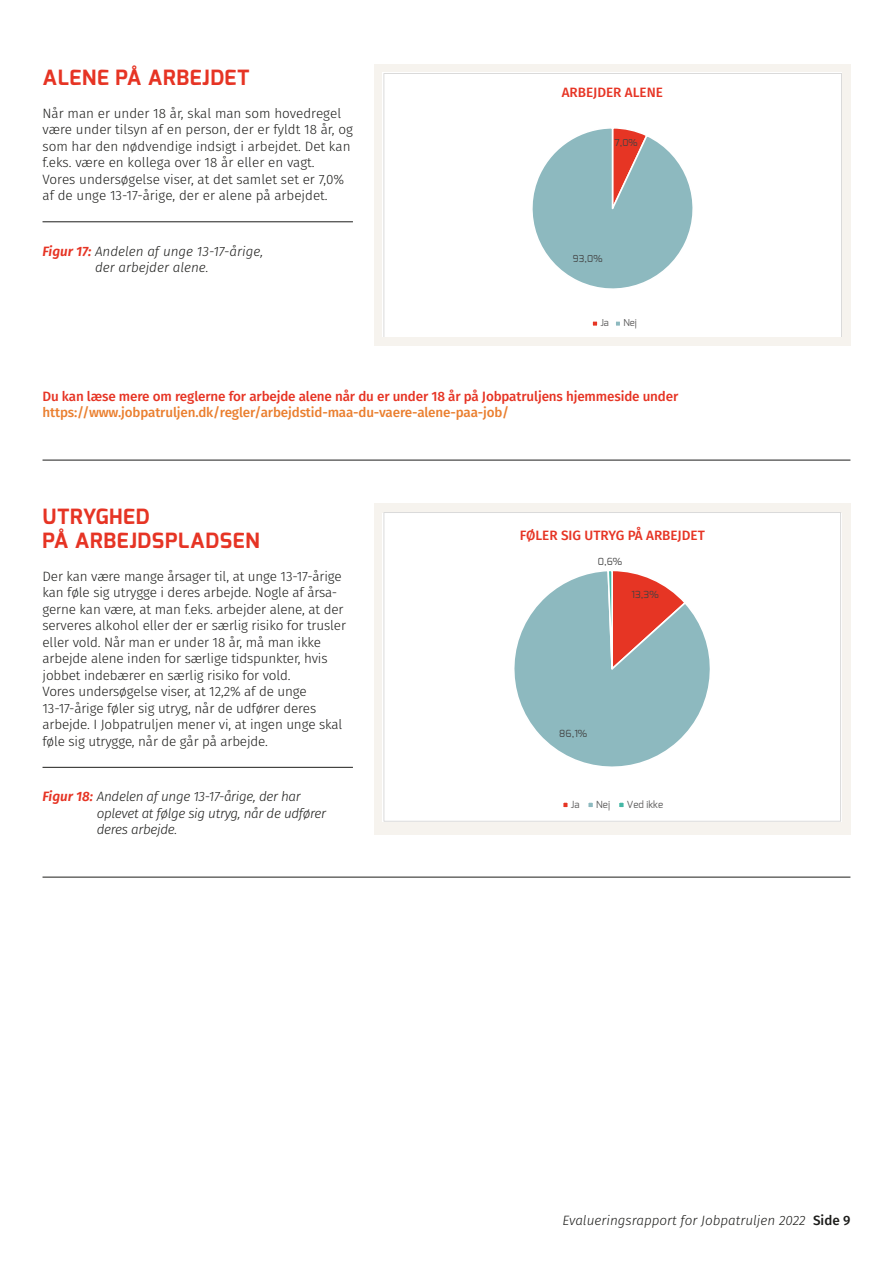
<style>
.page{position:relative;width:893px;height:1263px;background:#fff}
.page>*{position:absolute;margin:0;border:0;box-sizing:border-box;transform-origin:0 0}
.Mellemoverskrift_stø{font:700 21px/24px "Exo";letter-spacing:.03em;color:#e63424}
.Brød{font:300 13.5px/16.5px "Fira Sans";letter-spacing:-.01em;color:#1d1d1b}
.Brød-2{font:500 13.5px/16.5px "Fira Sans";letter-spacing:-.01em;color:#e63424}
.Brød-3{font:italic 300 13.5px/16.5px "Fira Sans";letter-spacing:-.01em;color:#1d1d1b}
.t1{font:9.75px "Exo";color:#414141}
.t2{font:9.75px "Exo";letter-spacing:.01em;color:#5b5a5a}
.t3{font:9.6px "Exo";color:#414141}
.t4{font:9.6px "Exo";color:#5b5a5a}
.s1{font-weight:600;color:#e63424}
.s2{color:#ea7f2f}
.s3{font-weight:500;font-style:normal}
</style>
<div class="page">
<div style="left:374px;top:503px;width:476px;height:331px;background:#f6f3ee"></div>
<div style="left:384px;top:513px;width:456px;height:308px;background:#fff"></div>
<svg style="left:514px;top:571px;width:196px;height:196px"></svg>
<svg style="left:606px;top:571px;width:81px;height:180px;background:#af9e9e"></svg>
<div style="left:562px;top:801px;width:7px;height:8px;border:2px solid #fff"></div>
<div style="left:587px;top:801px;width:7px;height:8px;border:2px solid #fff"></div>
<div style="left:618px;top:801px;width:7px;height:8px;border:2px solid #fff"></div>
<div style="left:383px;top:513px;width:458px;height:309px;border:1px solid #dadada"></div>
<hr style="left:43px;top:767px;width:310px;height:1px;background:#1d1d1b">
<hr style="left:43px;top:877px;width:807px;height:1px;background:#1d1d1b">
<hr style="left:43px;top:460px;width:807px;height:1px;background:#1d1d1b">
<hr style="left:43px;top:222px;width:310px;height:1px;background:#1d1d1b">
<div style="left:374px;top:64px;width:476px;height:282px;background:#f6f3ee"></div>
<svg style="left:383px;top:73px;width:459px;height:264px;background:#edf1f2"></svg>
<p class="Mellemoverskrift_stø" style="left:43px;top:65px;width:208px">ALENE PÅ ARBEJDET</p>
<p class="Brød" style="left:43px;top:105px;width:312px">Når man er under 18 år, skal man som hovedregel være under tilsyn af en person, der er fyldt 18 år, og som har den nødvendige indsigt i arbejdet. Det kan f.eks. være en kollega over 18 år eller en vagt.</p>
<p class="Brød" style="left:43px;top:171px;width:303px">Vores undersøgelse viser, at det samlet set er 7,0% af de unge 13-17-årige, der er alene på arbejdet.</p>
<p class="Brød-3" style="left:43px;top:243px;width:222px;text-align:center"><span class="s1">Figur 17:</span> Andelen af unge 13-17-årige, der arbejder alene.</p>
<p class="Brød-2" style="left:562px;top:84px;width:103px">ARBEJDER ALENE</p>
<p class="t3" style="left:615px;top:137px;width:25px">7,0%</p>
<p class="t3" style="left:573px;top:252px;width:31px">93,0%</p>
<p class="t4" style="left:600px;top:317px;width:10px">Ja</p>
<p class="t4" style="left:623px;top:317px;width:15px">Nej</p>
<p class="Brød-2" style="left:43px;top:387px;width:637px">Du kan læse mere om reglerne for arbejde alene når du er under 18 år på Jobpatruljens hjemmeside under <span class="s2">https://www.jobpatruljen.dk/regler/arbejdstid-maa-du-vaere-alene-paa-job/</span></p>
<p class="Mellemoverskrift_stø" style="left:43px;top:504px;width:219px">UTRYGHED<br>PÅ ARBEJDSPLADSEN</p>
<p class="Brød" style="left:43px;top:568px;width:305px">Der kan være mange årsager til, at unge 13-17-årige kan føle sig utrygge i deres arbejde. Nogle af årsa&shy;gerne kan være, at man f.eks. arbejder alene, at der serveres alkohol eller der er særlig risiko for trusler eller vold. Når man er under 18 år, må man ikke arbejde alene inden for særlige tidspunkter, hvis jobbet indebærer en særlig risiko for vold.</p>
<p class="Brød" style="left:43px;top:683px;width:301px">Vores undersøgelse viser, at 12,2% af de unge 13-17-årige føler sig utryg, når de udfører deres arbejde. I Jobpatruljen mener vi, at ingen unge skal føle sig utrygge, når de går på arbejde.</p>
<p class="Brød-3" style="left:97px;top:788px;width:231px;text-indent:-54px"><span class="s1">Figur 18:</span> Andelen af unge 13-17-årige, der har oplevet at følge sig utryg, når de udfører deres arbejde.</p>
<p class="Brød-2" style="left:520px;top:526px;width:187px">FØLER SIG UTRYG PÅ ARBEJDET</p>
<p class="t1" style="left:598px;top:555px;width:26px">0,6%</p>
<p class="t1" style="left:631px;top:588px;width:29px">13,3%</p>
<p class="t1" style="left:559px;top:727px;width:29px">86,1%</p>
<p class="t2" style="left:571px;top:798px;width:10px">Ja</p>
<p class="t2" style="left:596px;top:798px;width:16px">Nej</p>
<p class="t2" style="left:627px;top:798px;width:38px">Ved ikke</p>
<p class="Brød-3" style="left:562px;top:1211px;width:289px">Evalueringsrapport for Jobpatruljen 2022 <span class="s3">Side 9</span></p>
</div>
